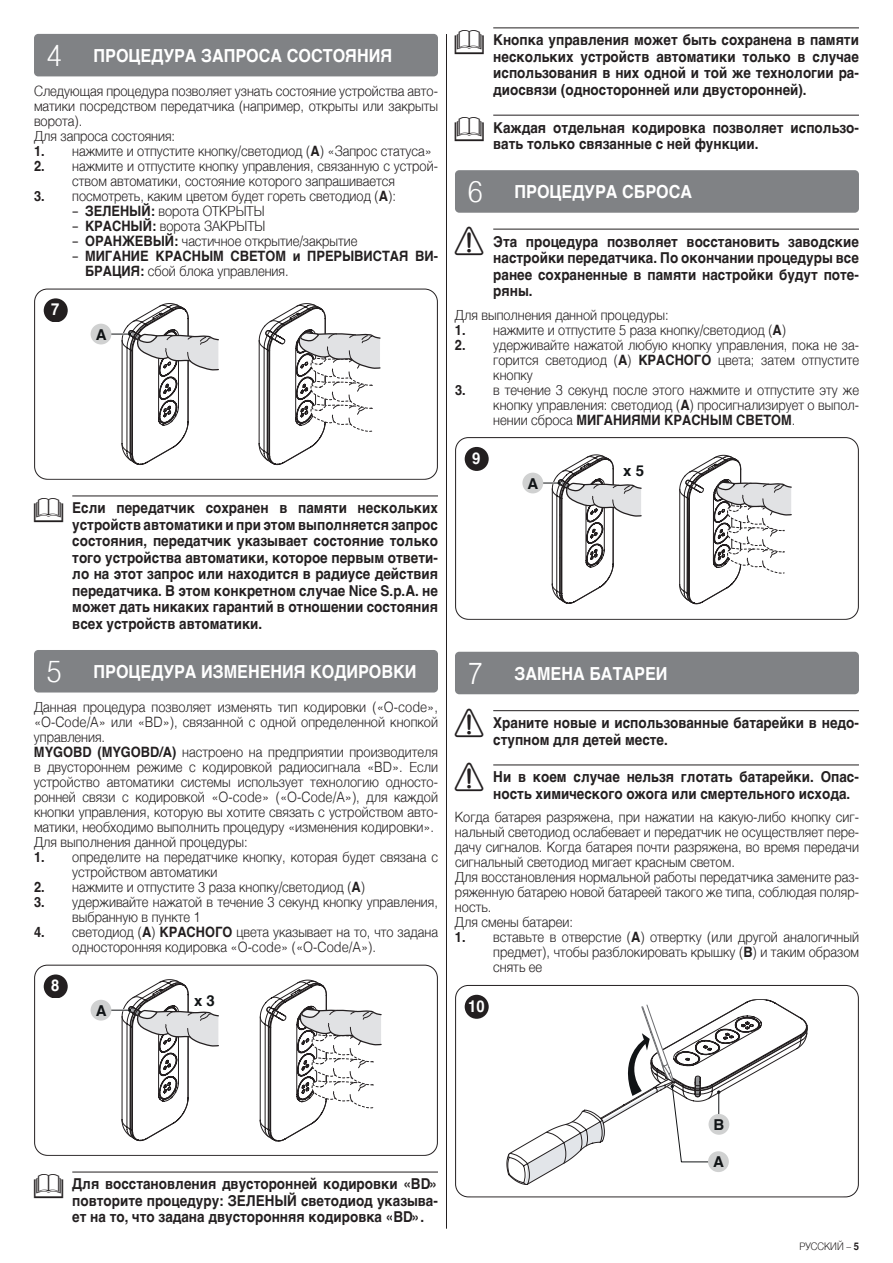
<style>
.page{position:relative;width:893px;height:1263px;background:#fff}
.page>*{position:absolute;margin:0;border:0;box-sizing:border-box;transform-origin:0 0}
.t1{font:700 18px "Helvetica";color:#fff;scale:.9 1}
.t2{font:700 16.5px "Helvetica";color:#fff;scale:.9 1}
.t3{font:700 15px/16.5px "Helvetica";color:#231f20;text-align:justify;scale:.9 1}
.t4{font:700 15px "Helvetica";color:#111416}
.t5{font:300 14.25px/15px "Helvetica";color:#231f20;scale:.9 1}
.t6{font:700 14.25px/15px "Helvetica";color:#231f20;scale:.9 1}
.t7{font:300 10.5px "Helvetica";color:#231f20;scale:.9 1}
.s1{font-weight:300;font-size:30px}
.s2{font-weight:700}
.s3{font-family:"Open Sans";font-weight:400}
.s4{font-weight:300}
.s5{font-family:"NICE Simboli";font-weight:400;font-size:28.5px}
</style>
<div class="page">
<hr style="left:72px;top:496px;width:366px;height:1px;background:#231f20">
<hr style="left:72px;top:1172px;width:366px;height:1px;background:#231f20">
<div style="left:34px;top:34px;width:404px;height:42px;background:#808285;border-radius:4px"></div>
<div style="left:34px;top:289px;width:404px;height:191px;border:1px solid #231f20;border-radius:13px"></div>
<svg style="left:258px;top:304px;width:123px;height:161px"></svg>
<svg style="left:101px;top:304px;width:118px;height:161px"></svg>
<div style="left:91px;top:324px;width:20px;height:20px;background:#d0d1d1;border-radius:50%"></div>
<div style="left:37px;top:292px;width:398px;height:186px;border:11px solid #fff;border-radius:7px"></div>
<div style="left:44px;top:298px;width:23px;height:24px;background:#231f20;border-radius:50%"></div>
<div style="left:34px;top:650px;width:404px;height:42px;background:#808285;border-radius:4px"></div>
<div style="left:34px;top:965px;width:404px;height:191px;border:1px solid #231f20;border-radius:13px"></div>
<svg style="left:101px;top:980px;width:118px;height:161px"></svg>
<div style="left:91px;top:1000px;width:20px;height:20px;background:#d0d1d1;border-radius:50%"></div>
<svg style="left:260px;top:980px;width:122px;height:162px"></svg>
<div style="left:37px;top:968px;width:398px;height:186px;border:11px solid #fff;border-radius:7px"></div>
<div style="left:44px;top:974px;width:23px;height:24px;background:#231f20;border-radius:50%"></div>
<hr style="left:446px;top:34px;width:1px;height:1195px;background:#231f20">
<hr style="left:493px;top:28px;width:366px;height:1px;background:#231f20">
<hr style="left:493px;top:115px;width:366px;height:1px;background:#231f20">
<hr style="left:493px;top:229px;width:366px;height:1px;background:#231f20">
<hr style="left:493px;top:710px;width:366px;height:1px;background:#231f20">
<hr style="left:493px;top:764px;width:366px;height:1px;background:#231f20">
<div style="left:455px;top:170px;width:404px;height:43px;background:#808285;border-radius:4px"></div>
<div style="left:455px;top:437px;width:404px;height:183px;border:1px solid #231f20;border-radius:13px"></div>
<svg style="left:533px;top:454px;width:109px;height:150px"></svg>
<div style="left:522px;top:473px;width:21px;height:20px;background:#d0d1d1;border-radius:50%"></div>
<svg style="left:679px;top:454px;width:113px;height:150px"></svg>
<div style="left:458px;top:440px;width:398px;height:178px;border:11px solid #fff;border-radius:7px"></div>
<div style="left:465px;top:447px;width:23px;height:23px;background:#231f20;border-radius:50%"></div>
<div style="left:455px;top:652px;width:404px;height:42px;background:#808285;border-radius:4px"></div>
<div style="left:455px;top:985px;width:404px;height:212px;border:1px solid #231f20;border-radius:13px"></div>
<svg style="left:506px;top:1000px;width:302px;height:184px"></svg>
<div style="left:708px;top:1114px;width:21px;height:21px;background:#d0d1d1;border-radius:50%"></div>
<div style="left:708px;top:1151px;width:21px;height:21px;background:#d0d1d1;border-radius:50%"></div>
<div style="left:458px;top:988px;width:398px;height:208px;border:11px solid #fff;border-radius:7px"></div>
<div style="left:465px;top:995px;width:23px;height:23px;background:#231f20;border-radius:50%"></div>
<p class="t1" style="left:47px;top:45px;width:385px"><span class="s1">4</span> ПРОЦЕДУРА ЗАПРОСА СОСТОЯНИЯ</p>
<p class="t5" style="left:34px;top:82px;width:450px">Следующая процедура позволяет узнать состояние устройства авто&shy;матики посредством передатчика (например, открыты или закрыты ворота).<br>Для запроса состояния:</p>
<p class="t5" style="left:34px;top:142px;width:444px"><span class="s2">1.</span> нажмите и отпустите кнопку/светодиод (<span class="s2">A</span>) «Запрос статуса»</p>
<p class="t5" style="left:34px;top:157px;width:450px;text-align:center"><span class="s2">2.</span> нажмите и отпустите кнопку управления, связанную с устрой&shy;ством автоматики, состояние которого запрашивается</p>
<p class="t5" style="left:34px;top:187px;width:404px"><span class="s2">3.</span> посмотреть, каким цветом будет гореть светодиод (<span class="s2">A</span>):</p>
<p class="t5" style="left:72px;top:202px;width:215px"><span class="s3">–</span> <span class="s2">ЗЕЛЕНЫЙ:</span> ворота ОТКРЫТЫ</p>
<p class="t5" style="left:72px;top:217px;width:216px"><span class="s3">–</span> <span class="s2">КРАСНЫЙ:</span> ворота ЗАКРЫТЫ</p>
<p class="t5" style="left:72px;top:232px;width:318px"><span class="s3">–</span> <span class="s2">ОРАНЖЕВЫЙ:</span> частичное открытие/закрытие</p>
<p class="t6" style="left:85px;top:250px;width:394px;text-indent:-13px"><span class="s3">–</span> МИГАНИЕ КРАСНЫМ СВЕТОМ и ПРЕРЫВИСТАЯ ВИ-<br>БРАЦИЯ: <span class="s4">сбой блока управления.</span></p>
<p class="t2" style="left:51px;top:299px;width:11px">7</p>
<p class="t4" style="left:96px;top:322px;width:12px">A</p>
<p class="t3" style="left:72px;top:501px;width:408px;text-indent:-38px"><span class="s5">L</span> Если передатчик сохранен в памяти нескольких устройств автоматики и при этом выполняется запрос состояния, передатчик указывает состояние только того устройства автоматики, которое первым ответи&shy;ло на этот запрос или находится в радиусе действия передатчика. В этом конкретном случае Nice S.p.A. не может дать никаких гарантий в отношении состояния всех устройств автоматики.</p>
<p class="t1" style="left:47px;top:661px;width:412px"><span class="s1">5</span> ПРОЦЕДУРА ИЗМЕНЕНИЯ КОДИРОВКИ</p>
<p class="t5" style="left:34px;top:698px;width:450px">Данная процедура позволяет изменять тип кодировки («O-code», «O-Code/A» или «BD»), связанной с одной определенной кнопкой управления.<br><span class="s2">MYGOBD (MYGOBD/A)</span> настроено на предприятии производителя в двустороннем режиме с кодировкой радиосигнала «BD». Если устройство автоматики системы использует технологию односто&shy;ронней связи с кодировкой «O-code» («O-Code/A»), для каждой кнопки управления, которую вы хотите связать с устройством авто&shy;матики, необходимо выполнить процедуру «изменения кодировки».<br>Для выполнения данной процедуры:</p>
<p class="t5" style="left:72px;top:848px;width:408px;text-indent:-38px"><span class="s2">1.</span> определите на передатчике кнопку, которая будет связана с устройством автоматики</p>
<p class="t5" style="left:34px;top:878px;width:369px"><span class="s2">2.</span> нажмите и отпустите 3 раза кнопку/светодиод (<span class="s2">A</span>)</p>
<p class="t5" style="left:72px;top:893px;width:408px;text-indent:-38px"><span class="s2">3.</span> удерживайте нажатой в течение 3 секунд кнопку управления, выбранную в пункте 1</p>
<p class="t5" style="left:72px;top:923px;width:408px;text-indent:-38px"><span class="s2">4.</span> светодиод (<span class="s2">A</span>) <span class="s2">КРАСНОГО</span> цвета указывает на то, что задана односторонняя кодировка «O-code» («O-Code/A»).</p>
<p class="t2" style="left:51px;top:975px;width:11px">8</p>
<p class="t4" style="left:96px;top:998px;width:12px">A</p>
<p class="t4" style="left:194px;top:989px;width:22px">x 3</p>
<p class="t3" style="left:493px;top:33px;width:408px;text-indent:-38px"><span class="s5">L</span> Кнопка управления может быть сохранена в памяти нескольких устройств автоматики только в случае использования в них одной и той же технологии ра&shy;диосвязи (односторонней или двусторонней).</p>
<p class="t3" style="left:493px;top:121px;width:408px;text-indent:-38px"><span class="s5">L</span> Каждая отдельная кодировка позволяет использо&shy;вать только связанные с ней функции.</p>
<p class="t1" style="left:468px;top:181px;width:251px"><span class="s1">6</span> ПРОЦЕДУРА СБРОСА</p>
<p class="t3" style="left:493px;top:235px;width:408px;text-indent:-38px"><span class="s5">A</span> Эта процедура позволяет восстановить заводские настройки передатчика. По окончании процедуры все ранее сохраненные в памяти настройки будут поте&shy;ряны.</p>
<p class="t5" style="left:455px;top:306px;width:239px">Для выполнения данной процедуры:</p>
<p class="t5" style="left:455px;top:321px;width:369px"><span class="s2">1.</span> нажмите и отпустите 5 раза кнопку/светодиод (<span class="s2">A</span>)</p>
<p class="t5" style="left:493px;top:336px;width:408px;text-align:justify;text-indent:-38px"><span class="s2">2.</span> удерживайте нажатой любую кнопку управления, пока не за&shy;горится светодиод (<span class="s2">A</span>) <span class="s2">КРАСНОГО</span> цвета; затем отпустите кнопку</p>
<p class="t5" style="left:493px;top:381px;width:408px;text-align:justify;text-indent:-38px"><span class="s2">3.</span> в течение 3 секунд после этого нажмите и отпустите эту же кнопку управления: светодиод (<span class="s2">A</span>) просигнализирует о выпол&shy;нении сброса <span class="s2">МИГАНИЯМИ КРАСНЫМ СВЕТОМ</span>.</p>
<p class="t4" style="left:623px;top:458px;width:22px">x 5</p>
<p class="t4" style="left:528px;top:471px;width:12px">A</p>
<p class="t2" style="left:472px;top:448px;width:11px">9</p>
<p class="t1" style="left:468px;top:662px;width:224px"><span class="s1">7</span> ЗАМЕНА БАТАРЕИ</p>
<p class="t3" style="left:493px;top:716px;width:408px;text-indent:-38px"><span class="s5">A</span> Храните новые и использованные батарейки в недо&shy;ступном для детей месте.</p>
<p class="t3" style="left:493px;top:770px;width:408px;text-indent:-38px"><span class="s5">A</span> Ни в коем случае нельзя глотать батарейки. Опас&shy;ность химического ожога или смертельного исхода.</p>
<p class="t5" style="left:455px;top:809px;width:450px">Когда батарея разряжена, при нажатии на какую-либо кнопку сиг&shy;нальный светодиод ослабевает и передатчик не осуществляет пере&shy;дачу сигналов. Когда батарея почти разряжена, во время передачи сигнальный светодиод мигает красным светом.<br>Для восстановления нормальной работы передатчика замените раз&shy;ряженную батарею новой батареей такого же типа, соблюдая поляр&shy;ность.<br>Для смены батареи:</p>
<p class="t5" style="left:493px;top:929px;width:408px;text-align:justify;text-indent:-38px"><span class="s2">1.</span> вставьте в отверстие (<span class="s2">A</span>) отвертку (или другой аналогичный предмет), чтобы разблокировать крышку (<span class="s2">B</span>) и таким образом снять ее</p>
<p class="t2" style="left:468px;top:996px;width:20px">10</p>
<p class="t3" style="left:72px;top:1177px;width:408px;text-indent:-38px"><span class="s5">L</span> Для восстановления двусторонней кодировки «BD» повторите процедуру: ЗЕЛЕНЫЙ светодиод указыва&shy;ет на то, что задана двусторонняя кодировка «BD».</p>
<p class="t4" style="left:713px;top:1115px;width:12px">B</p>
<p class="t4" style="left:713px;top:1153px;width:12px">A</p>
<p class="t7" style="left:799px;top:1237px;width:68px">РУССКИЙ – <span class="s2">5</span></p>
</div>
